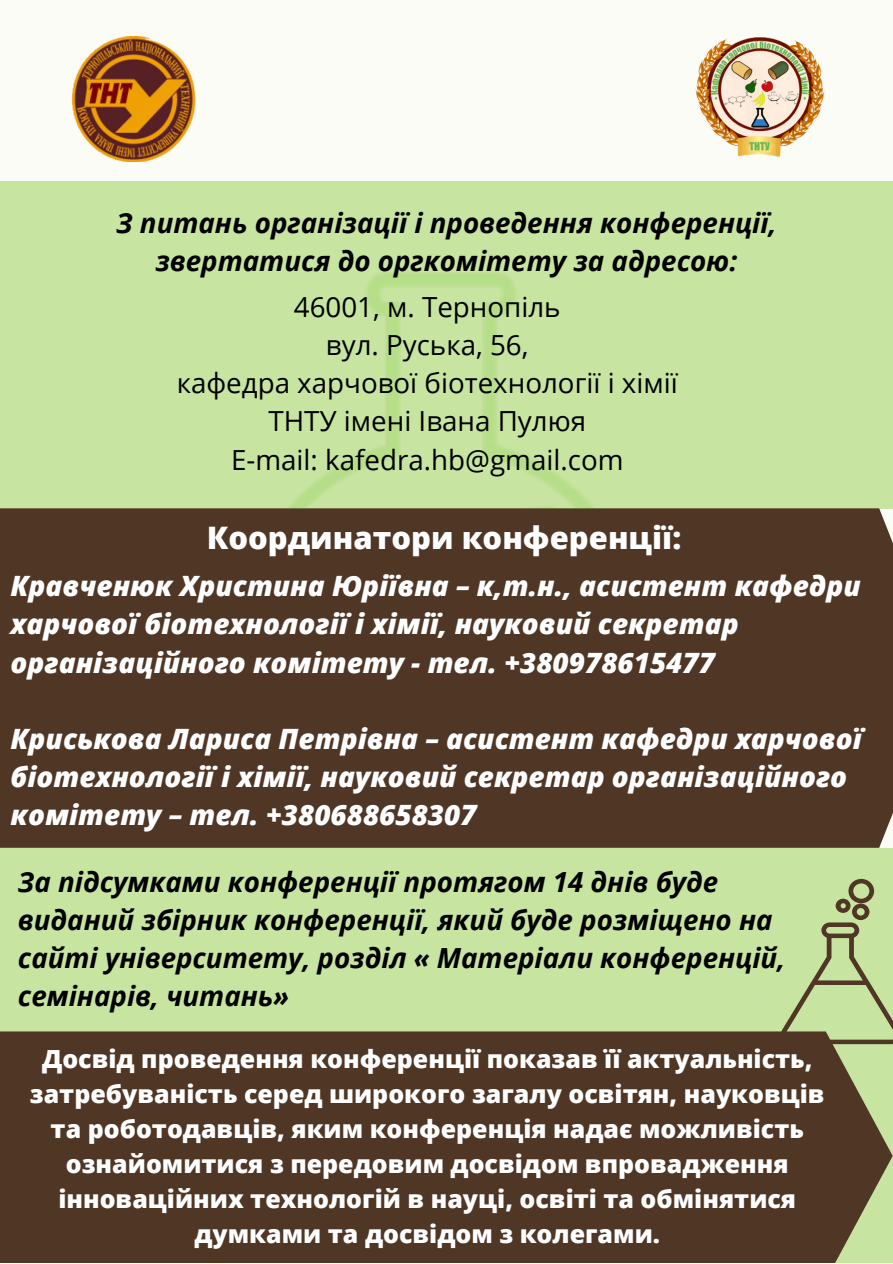
<style>
.page{position:relative;width:893px;height:1264px;background:#fff}
.page>*{position:absolute;margin:0;border:0;box-sizing:border-box;transform-origin:0 0}
.t1{font:800 31.05px "Open Sans";color:#fff}
.t2{font:italic 800 28.05px/38.2px "Open Sans";color:#fff}
.t3{font:italic 700 27.75px/38.2px "Open Sans";color:#000;text-align:center}
.t4{font:27.75px "Open Sans";color:#000}
.t5{font:800 25.05px/34.8px "Open Sans";color:#fff;text-align:center}
</style>
<div class="page">
<div style="left:0;top:181px;width:892px;height:327px;background:#c7e4a1"></div>
<div style="left:0;top:508px;width:892px;height:339px;background:#503625"></div>
<img style="left:72px;top:37px;width:124px;height:125px">
<img style="left:695px;top:36px;width:130px;height:122px">
<div style="left:1px;top:847px;width:891px;height:415px;background:#c7e4a1"></div>
<div style="left:0;top:1031px;width:892px;height:231px;background:#503625"></div>
<svg style="left:704px;top:830px;width:188px;height:235px"></svg>
<p class="t3" style="left:116px;top:203px;width:661px">З питань організації і проведення конференції, звертатися до оргкомітету за адресою:</p>
<p class="t4" style="left:294px;top:287px;width:268px">46001, м. Тернопіль</p>
<p class="t4" style="left:326px;top:325px;width:204px">вул. Руська, 56,</p>
<p class="t4" style="left:177px;top:363px;width:502px">кафедра харчової біотехнології і хімії</p>
<p class="t4" style="left:268px;top:401px;width:319px">ТНТУ імені Івана Пулюя</p>
<p class="t4" style="left:231px;top:440px;width:394px">E-mail: kafedra.hb@gmail.com</p>
<p class="t1" style="left:207px;top:516px;width:476px">Координатори конференції:</p>
<p class="t2" style="left:11px;top:566px;width:851px">Кравченюк Христина Юріївна – к,т.н., асистент кафедри</p>
<p class="t2" style="left:11px;top:604px;width:729px">харчової біотехнології і хімії, науковий секретар</p>
<p class="t2" style="left:11px;top:642px;width:705px">організаційного комітету - тел. +380978615477</p>
<p class="t2" style="left:11px;top:719px;width:852px">Криськова Лариса Петрівна – асистент кафедри харчової біотехнології і хімії, науковий секретар організаційного комітету – тел. +380688658307</p>
<p class="t3" style="left:18px;top:861px;width:768px;text-align:left">За підсумками конференції протягом 14 днів буде виданий збірник конференції, який буде розміщено на сайті університету, розділ « Матеріали конференцій, семінарів, читань»</p>
<p class="t5" style="left:30px;top:1041px;width:796px">Досвід проведення конференції показав її актуальність, затребуваність серед широкого загалу освітян, науковців та роботодавців, яким конференція надає можливість ознайомитися з передовим досвідом впровадження інноваційних технологій в науці, освіті та обмінятися думками та досвідом з колегами.</p>
</div>
